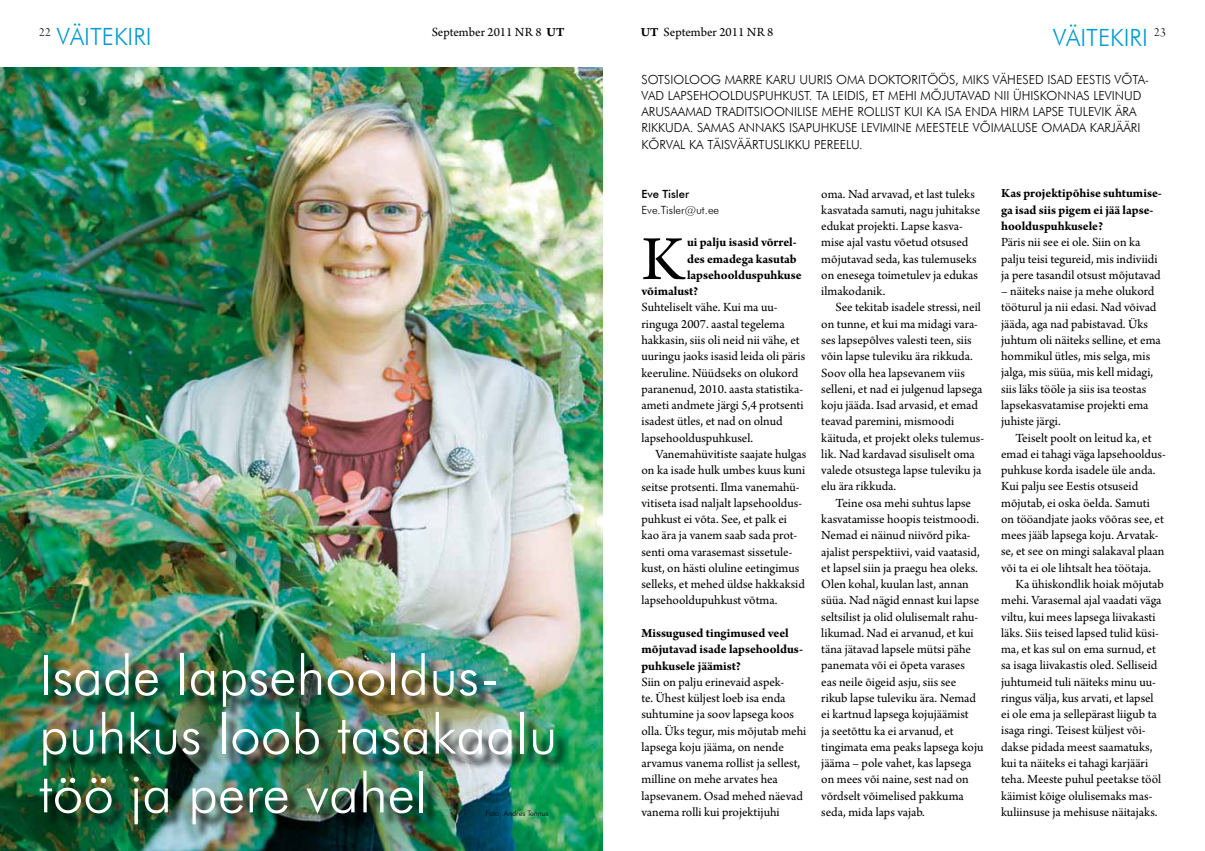
<style>
.page{position:relative;width:1205px;height:851px;background:#fff}
.page>*{position:absolute;margin:0;border:0;box-sizing:border-box;transform-origin:0 0}
.t1{font:65.75px "Arno Pro";color:#000}
.t2{font:300 55px/58.8px "Futura BT";color:#fff}
.t3{font:300 23.75px "Futura BT";color:#009bd1}
.t4{font:13.12px/16.2px "Arno Pro";letter-spacing:-.005em;color:#000}
.t5{font:700 13.12px/16.2px "Arno Pro";letter-spacing:-.005em;color:#000}
.t6{font:13.12px "Arno Pro Light Display";color:#000}
.t7{font:300 12.5px "Futura BT";color:#000}
.t8{font:300 11.25px "Futura BT";color:#000}
.t9{font:500 11.25px "Futura BT";color:#000}
.t10{font:300 7.5px "Futura BT";color:#000}
.s1{font-weight:700}
.s2{font-family:"Times New Roman"}
</style>
<div class="page">
<img style="left:0;top:67px;width:602px;height:783px">
<img style="left:42px;top:655px;width:527px;height:184px">
<h3 class="t3" style="left:57px;top:22px;width:96px">VÄITEKIRI</h3>
<h3 class="t3" style="left:1053px;top:23px;width:96px">VÄITEKIRI</h3>
<p class="t6" style="left:39px;top:25px;width:13px">22</p>
<p class="t4" style="left:432px;top:25px;width:134px">September 2011 nr 8 <span class="s1">UT</span></p>
<p class="t4" style="left:641px;top:25px;width:134px"><span class="s1">UT</span> September 2011 nr 8</p>
<p class="t6" style="left:1154px;top:25px;width:13px">23</p>
<h2 class="t2" style="left:39px;top:645px;width:520px">ISADE LAPSEHOOLDUS-<br>PUHKUS LOOB TASAKAALU<br>TÖÖ JA PERE VAHEL</h2>
<p class="t10" style="left:486px;top:808px;width:64px">FOTO: ANDRES TENNUS</p>
<p class="t7" style="left:641px;top:72px;width:15px">SOTSIOLOO</p>
<p class="t7" style="left:711px;top:72px;width:136px">G MARRE KARU UU RIS OMA</p>
<p class="t7" style="left:868px;top:72px;width:10px">DOKTO</p>
<p class="t7" style="left:911px;top:72px;width:59px">RITÖÖS, MIKS</p>
<p class="t7" style="left:993px;top:72px;width:9px">VÄHESED</p>
<p class="t7" style="left:1047px;top:72px;width:7px">ISAD</p>
<p class="t7" style="left:1076px;top:72px;width:13px">EESTIS</p>
<p class="t7" style="left:1114px;top:72px;width:36px">VÕTA-</p>
<p class="t7" style="left:641px;top:88px;width:9px">VAD</p>
<p class="t7" style="left:668px;top:88px;width:9px">LAPSEHOOLDUSPUHKUST</p>
<p class="t7" style="left:809px;top:88px;width:30px">. TA LEIDIS</p>
<p class="t7" style="left:865px;top:88px;width:32px">, ET MEHI</p>
<p class="t7" style="left:920px;top:88px;width:35px">MÕJUTAVAD</p>
<p class="t7" style="left:994px;top:88px;width:28px">NII ÜHISKONNAS</p>
<p class="t7" style="left:1093px;top:88px;width:8px">LEVINUD</p>
<p class="t7" style="left:641px;top:104px;width:23px">ARUSAAMAD</p>
<p class="t7" style="left:715px;top:104px;width:21px">TRADITSIOONILISE</p>
<p class="t7" style="left:822px;top:104px;width:9px">MEHE</p>
<p class="t7" style="left:857px;top:104px;width:14px">ROLLIST</p>
<p class="t7" style="left:904px;top:104px;width:7px">KUI</p>
<p class="t7" style="left:926px;top:104px;width:48px">KAISA ENDA</p>
<p class="t7" style="left:1000px;top:104px;width:40px">HIRMLAPSE</p>
<p class="t7" style="left:1068px;top:104px;width:8px">TULEVIK</p>
<p class="t7" style="left:1115px;top:104px;width:22px">ÄRA</p>
<p class="t7" style="left:641px;top:120px;width:15px">RIKKUDA</p>
<p class="t7" style="left:690px;top:120px;width:23px">. SAMAS</p>
<p class="t7" style="left:738px;top:120px;width:9px">ANNAKS</p>
<p class="t7" style="left:789px;top:120px;width:8px">ISAPUHKUSE</p>
<p class="t7" style="left:861px;top:120px;width:8px">LEVIMINE</p>
<p class="t7" style="left:915px;top:120px;width:8px">MEESTELE</p>
<p class="t7" style="left:973px;top:120px;width:26px">VÕIMALUSE</p>
<p class="t7" style="left:1041px;top:120px;width:10px">OMADA</p>
<p class="t7" style="left:1090px;top:120px;width:50px">KARJÄÄRI</p>
<p class="t7" style="left:641px;top:137px;width:223px">KÕRVAL KA TÄISVÄÄRTUSLIKKU PEREELU.</p>
<p class="t9" style="left:641px;top:187px;width:49px">Eve Tisler</p>
<p class="t8" style="left:641px;top:203px;width:79px">EVE.TISLER@UT.EE</p>
<h1 class="t1" style="left:641px;top:221px;width:44px">K</h1>
<p class="t5" style="left:687px;top:235px;width:111px">ui palju isasid võrrel-</p>
<p class="t5" style="left:687px;top:251px;width:111px">des emadega kasutab</p>
<p class="t5" style="left:687px;top:267px;width:116px">lapsehoolduspuhkuse</p>
<p class="t5" style="left:641px;top:284px;width:58px">võimalust?</p>
<p class="t4" style="left:641px;top:300px;width:165px">Suhteliselt vähe. Kui ma uu&shy;ringuga 2007. aastal tegelema hakkasin, siis oli neid nii vähe, et uuringu jaoks isasid leida oli päris keeruline. Nüüdseks on olukord paranenud, 2010. aasta statistika&shy;ameti andmete <span class="s2">j</span>ärgi 5,4 protsenti isadest ütles, et nad on olnud lapsehoolduspuhkusel.</p>
<p class="t4" style="left:641px;top:446px;width:166px;text-indent:14px">Vanemahüvitiste saajate hulgas on ka isade hulk umbes kuus kuni seitse protsenti. Ilma vanemahü&shy;vitiseta isad naljalt lapsehooldus&shy;puhkust ei võta. See, et palk ei kao ära ja vanem saab sada prot&shy;senti oma varasemast sissetule&shy;kust, on hästi oluline eetingimus selleks, et mehed üldse hakkaksid lapsehooldupuhkust võtma.</p>
<p class="t5" style="left:641px;top:625px;width:163px">Missugused tingimused veel mõjutavad isade lapsehooldus&shy;puhkusele jäämist?</p>
<p class="t4" style="left:641px;top:674px;width:166px">Siin on palju erinevaid aspek-<br>te. Ühest küljest loeb isa enda suhtumine ja soov lapsega koos olla. Üks tegur, mis mõjutab mehi lapsega koju jääma, on nende arvamus vanema rollist ja sellest, milline on mehe arvates hea lapsevanem. Osad mehed näevad vanema rolli kui projektijuhi</p>
<p class="t4" style="left:821px;top:186px;width:160px">oma. Nad arvavad, et last tuleks kasvatada samuti, nagu juhitakse edukat projekti. Lapse kasva&shy;mise ajal vastu võetud otsused mõjutavad seda, kas tulemuseks on enesega toimetulev ja edukas ilmakodanik.</p>
<p class="t4" style="left:821px;top:300px;width:164px;text-indent:14px">See tekitab isadele stressi, neil on tunne, et kui ma midagi vara&shy;ses lapsepõlves valesti teen, siis võin lapse tuleviku ära rikkuda.<br>Soov olla hea lapsevanem viis selleni, et nad ei julgenud lapsega koju jääda. Isad arvasid, et emad teavad paremini, mismoodi käituda, et projekt oleks tulemus&shy;lik. Nad kardavad sisuliselt oma valede otsustega lapse tuleviku ja elu ära rikkuda.</p>
<p class="t4" style="left:821px;top:495px;width:164px;text-indent:14px">Teine osa mehi suhtus lapse kasvatamisse hoopis teistmoodi.<br>Nemad ei näinud niivõrd pika&shy;ajalist perspektiivi, vaid vaatasid, et lapsel siin ja praegu hea oleks.<br>Olen kohal, kuulan last, annan süüa. Nad nägid ennast kui lapse seltsilist ja olid olulisemalt rahu&shy;likumad. Nad ei arvanud, et kui täna jätavad lapsele mütsi pähe panemata või ei õpeta varases<br>eas neile õigeid asju, siis see rikub lapse tuleviku ära. Nemad ei kartnud lapsega kojujäämist<br>ja seetõttu ka ei arvanud, et tingimata ema peaks lapsega koju jääma – pole vahet, kas lapsega on mees või naine, sest nad on võrdselt võimelised pakkuma seda, mida laps vajab.</p>
<p class="t5" style="left:1001px;top:186px;width:162px">Kas projektipõhise suhtumise&shy;ga isad siis pigem ei jää lapse&shy;hoolduspuhkusele?</p>
<p class="t4" style="left:1001px;top:235px;width:161px">Päris nii see ei ole. Siin on ka palju teisi tegureid, mis indiviidi ja pere tasandil otsust mõjutavad</p>
<p class="t4" style="left:1001px;top:283px;width:161px">– näiteks naise ja mehe olukord tööturul ja nii edasi. Nad võivad jääda, aga nad pabistavad. Üks juhtum oli näiteks selline, et ema hommikul ütles, mis selga, mis jalga, mis süüa, mis kell midagi, siis läks tööle ja siis isa teostas lapsekasvatamise projekti ema juhiste järgi.</p>
<p class="t4" style="left:1001px;top:430px;width:166px;text-indent:14px">Teiselt poolt on leitud ka, et emad ei tahagi väga lapsehooldus&shy;puhkuse korda isadele üle anda.<br>Kui palju see Eestis otsuseid mõjutab, ei oska öelda. Samuti on tööandjate jaoks võõras see, et mees jääb lapsega koju. Arvatak&shy;se, et see on mingi salakaval plaan või ta ei ole lihtsalt hea töötaja.</p>
<p class="t4" style="left:1001px;top:576px;width:164px;text-indent:14px">Ka ühiskondlik hoiak mõjutab mehi. Varasemal ajal vaadati väga viltu, kui mees lapsega liivakasti läks. Siis teised lapsed tulid küsi&shy;ma, et kas sul on ema surnud, et sa isaga liivakastis oled. Selliseid juhtumeid tuli näiteks minu uu&shy;ringus välja, kus arvati, et lapsel ei ole ema ja sellepärast liigub ta isaga ringi. Teisest küljest või&shy;dakse pidada meest saamatuks, kui ta näiteks ei tahagi karjääri teha. Meeste puhul peetakse tööl käimist kõige olulisemaks mas&shy;kuliinsuse ja mehisuse näitajaks.</p>
</div>
